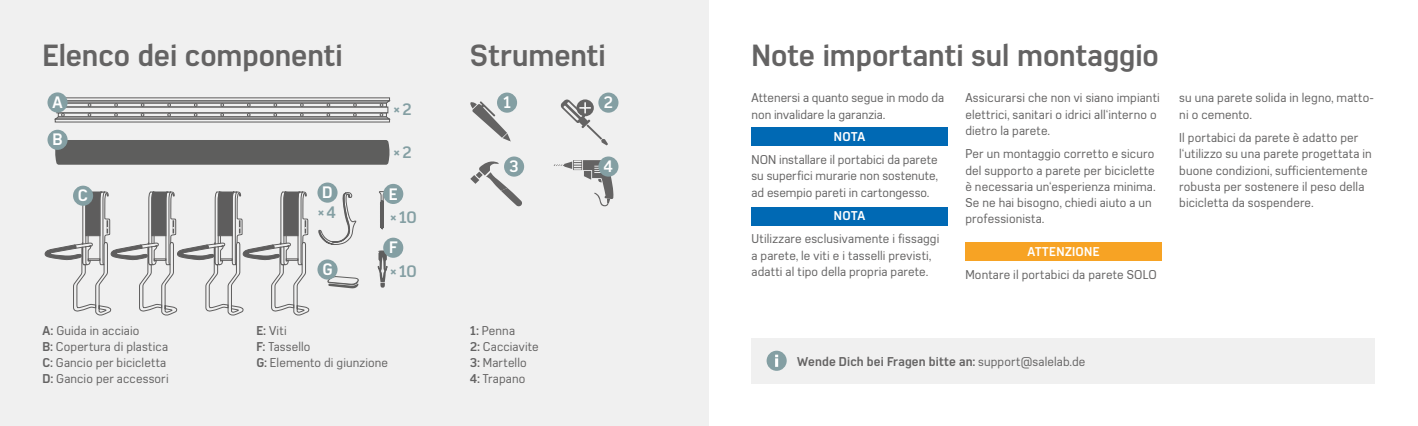
<style>
.page{position:relative;width:1418px;height:426px;background:#fff}
.page>*{position:absolute;margin:0;border:0;box-sizing:border-box;transform-origin:0 0}
.t1{font:700 30px "Azbuka Pro";color:#646363}
.t2{font:700 16.25px "Azbuka Pro";color:#849fa3}
.t3{font:700 16.25px "Azbuka Pro";color:#fff}
.t4{font:12.5px/16.2px "Azbuka Pro";letter-spacing:.01em;color:#646363}
.t5{font:700 12.5px "Azbuka Pro";letter-spacing:.01em;color:#646363}
.t6{font:700 12.5px "Azbuka Pro";letter-spacing:.03em;color:#fff}
.s1{font-weight:700}
.s2{font-weight:400}
</style>
<div class="page">
<div style="left:0;top:0;width:709px;height:425px;background:#f0f0f0"></div>
<div style="left:751px;top:337px;width:624px;height:46px;background:#f0f0f0"></div>
<div style="left:751px;top:127px;width:196px;height:19px;background:#0069b4"></div>
<div style="left:751px;top:206px;width:196px;height:19px;background:#0069b4"></div>
<div style="left:965px;top:242px;width:196px;height:19px;background:#f7a324"></div>
<svg style="left:470px;top:161px;width:52px;height:45px"></svg>
<svg style="left:553px;top:160px;width:61px;height:46px"></svg>
<svg style="left:470px;top:101px;width:41px;height:40px"></svg>
<svg style="left:560px;top:99px;width:48px;height:46px"></svg>
<div style="left:766px;top:350px;width:20px;height:20px;background:#849fa3;border-radius:50%"></div>
<svg style="left:775px;top:354px;width:3px;height:12px"></svg>
<div style="left:497px;top:92px;width:20px;height:20px;background:#849fa3;border-radius:50%"></div>
<div style="left:598px;top:92px;width:20px;height:20px;background:#849fa3;border-radius:50%"></div>
<div style="left:598px;top:156px;width:20px;height:20px;background:#849fa3;border-radius:50%"></div>
<div style="left:504px;top:156px;width:20px;height:20px;background:#849fa3;border-radius:50%"></div>
<div style="left:55px;top:140px;width:335px;height:24px;background:#5e5e5d"></div>
<div style="left:55px;top:97px;width:335px;height:4px;border:1px solid #646363"></div>
<div style="left:57px;top:106px;width:331px;height:7px;border:1px solid #646363"></div>
<svg style="left:67px;top:100px;width:323px;height:6px"></svg>
<div style="left:55px;top:119px;width:335px;height:3px;border:1px solid #646363"></div>
<div style="left:58px;top:112px;width:329px;height:5px;border:1px solid #646363"></div>
<svg style="left:54px;top:113px;width:336px;height:6px"></svg>
<svg style="left:319px;top:190px;width:38px;height:55px"></svg>
<svg style="left:44px;top:191px;width:266px;height:124px"></svg>
<svg style="left:377px;top:250px;width:11px;height:37px"></svg>
<svg style="left:379px;top:191px;width:6px;height:38px"></svg>
<svg style="left:326px;top:276px;width:33px;height:12px"></svg>
<div style="left:47px;top:92px;width:21px;height:20px;background:#849fa3;border-radius:50%"></div>
<div style="left:47px;top:130px;width:21px;height:20px;background:#849fa3;border-radius:50%"></div>
<div style="left:73px;top:185px;width:20px;height:20px;background:#849fa3;border-radius:50%"></div>
<div style="left:317px;top:182px;width:20px;height:20px;background:#849fa3;border-radius:50%"></div>
<div style="left:317px;top:259px;width:20px;height:20px;background:#849fa3;border-radius:50%"></div>
<div style="left:383px;top:184px;width:20px;height:20px;background:#849fa3;border-radius:50%"></div>
<div style="left:383px;top:237px;width:20px;height:20px;background:#849fa3;border-radius:50%"></div>
<h1 class="t1" style="left:43px;top:37px;width:302px">Elenco dei componenti</h1>
<h1 class="t1" style="left:470px;top:37px;width:137px">Strumenti</h1>
<h1 class="t1" style="left:751px;top:37px;width:409px">Note importanti sul montaggio</h1>
<h2 class="t3" style="left:503px;top:92px;width:9px">1</h2>
<h2 class="t3" style="left:604px;top:92px;width:10px">2</h2>
<p class="t4" style="left:751px;top:90px;width:194px">Attenersi a quanto segue in modo da non invalidare la garanzia.</p>
<p class="t6" style="left:834px;top:128px;width:33px">NOTA</p>
<p class="t4" style="left:751px;top:151px;width:188px;text-align:justify">NON installare il portabici da parete su superfici murarie non sostenute, ad esempio pareti in cartongesso.</p>
<p class="t6" style="left:834px;top:208px;width:33px">NOTA</p>
<p class="t4" style="left:751px;top:231px;width:189px">Utilizzare esclusivamente i fissaggi a parete, le viti e i tasselli previsti, adatti al tipo della propria parete.</p>
<p class="t4" style="left:965px;top:90px;width:196px">Assicurarsi che non vi siano impianti elettrici, sanitari o idrici all‘interno o dietro la parete.</p>
<p class="t4" style="left:965px;top:146px;width:191px">Per un montaggio corretto e sicuro del supporto a parete per biciclette è necessaria un‘esperienza minima.<br>Se ne hai bisogno, chiedi aiuto a un professionista.</p>
<p class="t6" style="left:1027px;top:243px;width:74px">ATTENZIONE</p>
<p class="t4" style="left:965px;top:266px;width:193px">Montare il portabici da parete SOLO</p>
<h2 class="t3" style="left:52px;top:92px;width:12px">A</h2>
<h2 class="t3" style="left:52px;top:129px;width:12px">B</h2>
<h2 class="t2" style="left:393px;top:99px;width:20px">×2</h2>
<h2 class="t2" style="left:393px;top:142px;width:20px">×2</h2>
<h2 class="t3" style="left:509px;top:156px;width:10px">3</h2>
<h2 class="t3" style="left:604px;top:156px;width:10px">4</h2>
<h2 class="t3" style="left:78px;top:185px;width:12px">C</h2>
<h2 class="t3" style="left:322px;top:182px;width:12px">D</h2>
<h2 class="t3" style="left:389px;top:184px;width:10px">E</h2>
<h2 class="t2" style="left:317px;top:202px;width:20px">×4</h2>
<h2 class="t2" style="left:390px;top:207px;width:28px">×10</h2>
<h2 class="t3" style="left:389px;top:237px;width:10px">F</h2>
<h2 class="t3" style="left:322px;top:259px;width:12px">G</h2>
<h2 class="t2" style="left:390px;top:261px;width:28px">×10</h2>
<p class="t4" style="left:43px;top:322px;width:128px"><span class="s1">A:</span> Guida in acciaio<br><span class="s1">B:</span> Copertura di plastica<br><span class="s1">C:</span> Gancio per bicicletta<br><span class="s1">D:</span> Gancio per accessori</p>
<p class="t4" style="left:256px;top:322px;width:133px"><span class="s1">E:</span> Viti<br><span class="s1">F:</span> Tassello<br><span class="s1">G:</span> Elemento di giunzione</p>
<p class="t4" style="left:470px;top:322px;width:70px"><span class="s1">1:</span> Penna<br><span class="s1">2:</span> Cacciavite<br><span class="s1">3:</span> Martello<br><span class="s1">4:</span> Trapano</p>
<p class="t5" style="left:797px;top:353px;width:290px">Wende Dich bei Fragen bitte an: <span class="s2">support@salelab.de</span></p>
<p class="t4" style="left:1179px;top:90px;width:196px">su una parete solida in legno, matto&shy;ni o cemento.</p>
<p class="t4" style="left:1179px;top:129px;width:194px">Il portabici da parete è adatto per l‘utilizzo su una parete progettata in buone condizioni, sufficientemente robusta per sostenere il peso della bicicletta da sospendere.</p>
</div>
